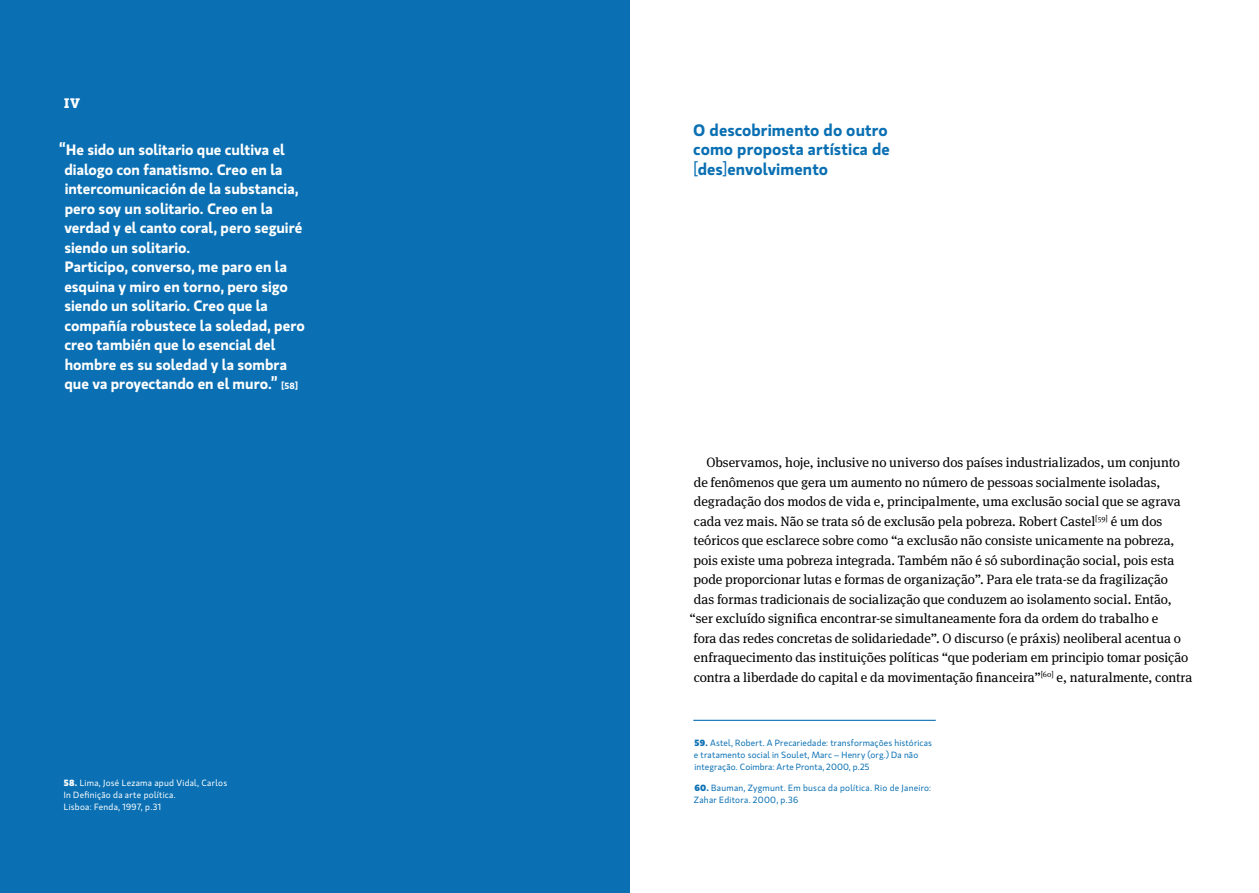
<style>
.page{position:relative;width:1259px;height:893px;background:#fff}
.page>*{position:absolute;margin:0;border:0;box-sizing:border-box;transform-origin:0 0}
.t1{font:600 16.5px/19.5px "Gloriola Std";letter-spacing:.005em;color:#0a70b3}
.t2{font:600 15px/19.5px "Gloriola Std";color:#fff}
.t3{font:13.5px "Meta Serif Pro";color:#000}
.t4{font:13.5px "Museo Slab 900";color:#fff}
.t5{font:9px/12px "Gloriola Std";letter-spacing:.02em;color:#0a70b3}
.t6{font:9px/12px "Gloriola Std";letter-spacing:.03em;color:#fff}
.s1{font-size:9px}
.s2{font-weight:700}
.s3{font-weight:400}
</style>
<div class="page">
<div style="left:0;top:0;width:629px;height:893px;background:#0a70b3"></div>
<hr style="left:693px;top:720px;width:242px;height:1px;background:#0a70b3">
<p class="t4" style="left:64px;top:95px;width:18px">IV</p>
<p class="t2" style="left:64px;top:139px;width:242px;text-indent:-5px">“He sido un solitario que cultiva el dialogo con fanatismo. Creo en la intercomunicación de la substancia, pero soy un solitario. Creo en la verdad y el canto coral, pero seguiré siendo un solitario.<br>Participo, converso, me paro en la esquina y miro en torno, pero sigo siendo un solitario. Creo que la compañía robustece la soledad, pero creo también que lo esencial del hombre es su soledad y la sombra que va proyectando en el muro.” <span class="s1">[58]</span></p>
<p class="t6" style="left:64px;top:776px;width:165px"><span class="s2">58.</span> Lima, José Lezama apud Vidal, Carlos<br>In Definição da arte política.<br>Lisboa: Fenda, 1997, p.31</p>
<p class="t1" style="left:693px;top:119px;width:198px">O descobrimento do outro como proposta artística de <span class="s3">[</span>des<span class="s3">]</span>envolvimento</p>
<p class="t3" style="left:706px;top:453px;width:475px">Observamos, hoje, inclusive no universo dos países industrializados, um conjunto</p>
<p class="t3" style="left:694px;top:472px;width:468px">de fenômenos que gera um aumento no número de pessoas socialmente isoladas,</p>
<p class="t3" style="left:694px;top:492px;width:488px">degradação dos modos de vida e, principalmente, uma exclusão social que se agrava</p>
<p class="t3" style="left:693px;top:511px;width:470px">cada vez mais. Não se trata só de exclusão pela pobreza. Robert Castel<sup>[59]</sup> é um dos</p>
<p class="t3" style="left:693px;top:531px;width:482px">teóricos que esclarece sobre como “a exclusão não consiste unicamente na pobreza,</p>
<p class="t3" style="left:693px;top:550px;width:482px">pois existe uma pobreza integrada. Também não é só subordinação social, pois esta</p>
<p class="t3" style="left:693px;top:570px;width:476px">pode proporcionar lutas e formas de organização”. Para ele trata-se da fragilização</p>
<p class="t3" style="left:694px;top:589px;width:479px">das formas tradicionais de socialização que conduzem ao isolamento social. Então,</p>
<p class="t3" style="left:689px;top:609px;width:470px">“ser excluído significa encontrar-se simultaneamente fora da ordem do trabalho e</p>
<p class="t3" style="left:693px;top:628px;width:489px">fora das redes concretas de solidariedade”. O discurso (e práxis) neoliberal acentua o</p>
<p class="t3" style="left:694px;top:648px;width:496px">enfraquecimento das instituições políticas “que poderiam em principio tomar posição</p>
<p class="t3" style="left:693px;top:667px;width:500px">contra a liberdade do capital e da movimentação financeira”<sup>[60]</sup> e, naturalmente, contra</p>
<p class="t5" style="left:694px;top:737px;width:240px"><span class="s2">59.</span> Astel, Robert. A Precariedade: transformações históricas e tratamento social in Soulet, Marc – Henry (org.) Da não integração. Coimbra: Arte Pronta, 2000, p.25</p>
<p class="t5" style="left:694px;top:782px;width:239px"><span class="s2">60.</span> Bauman, Zygmunt. Em busca da política. Rio de Janeiro:<br>Zahar Editora. 2000, p.36</p>
</div>
